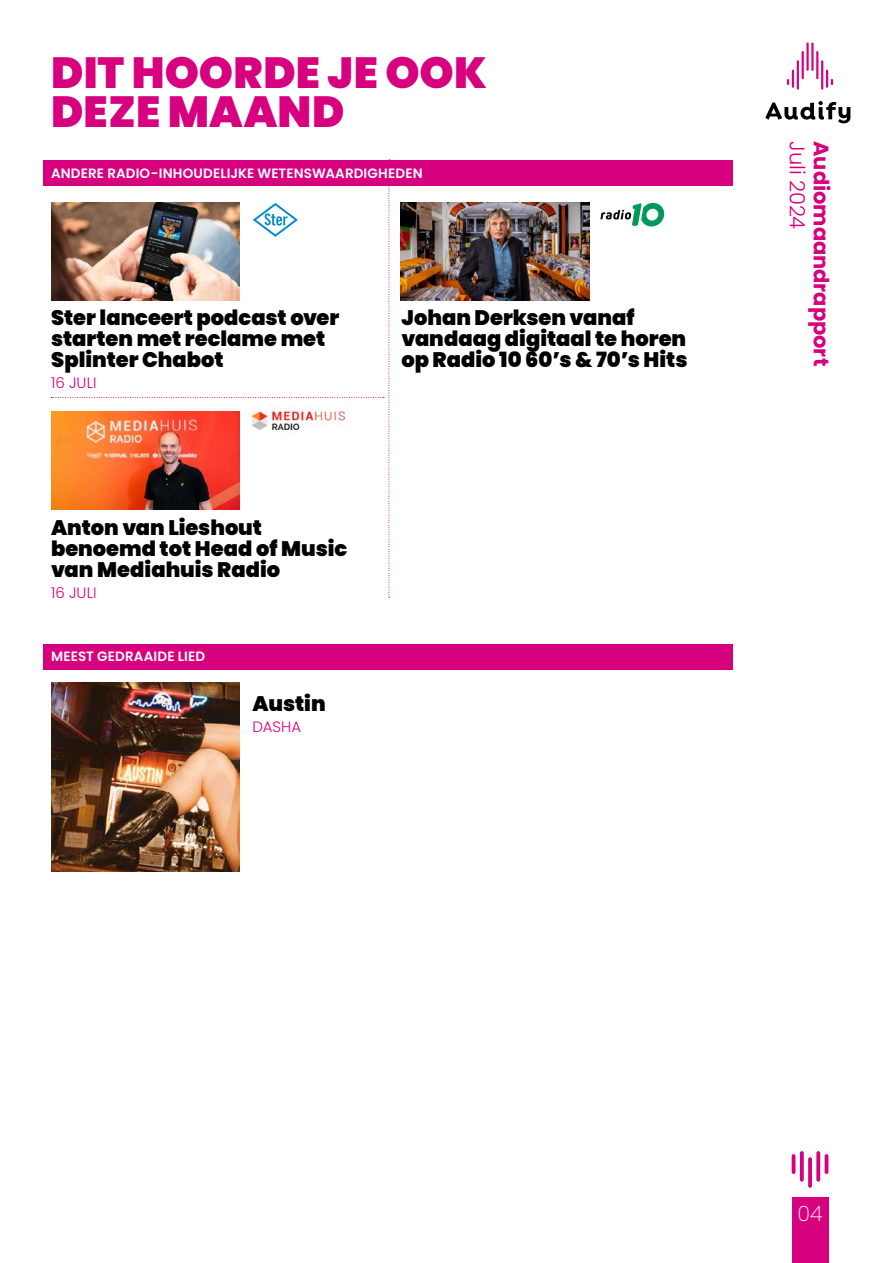
<style>
.page{position:relative;width:893px;height:1263px;background:#fff}
.page>*{position:absolute;margin:0;border:0;box-sizing:border-box;transform-origin:0 0}
.t1{font:900 43.5px/39px "Poppins";letter-spacing:.005em;color:#d7007e}
.t2{font:900 21px/21px "Poppins";color:#000}
.t3{font:700 21px "Poppins";color:#d7007e}
.t4{font:300 21px "Poppins";letter-spacing:-.01em;color:#d7007e}
.t5{font:200 21px "Poppins";color:#fff}
.t6{font:300 15px "Poppins";letter-spacing:.005em;color:#d7007e}
.t7{font:600 13.5px "Poppins";letter-spacing:.015em;color:#fff}
</style>
<div class="page">
<div style="left:792px;top:1197px;width:36px;height:66px;background:#d7007e"></div>
<hr style="left:792px;top:1154px;width:3px;height:20px;background:#d7007e;border-radius:2px">
<hr style="left:825px;top:1154px;width:3px;height:20px;background:#d7007e;border-radius:2px">
<svg style="left:800px;top:1151px;width:4px;height:30px"></svg>
<svg style="left:808px;top:1157px;width:4px;height:31px"></svg>
<svg style="left:816px;top:1151px;width:4px;height:30px"></svg>
<svg style="left:765px;top:101px;width:85px;height:22px"></svg>
<svg style="left:787px;top:70px;width:7px;height:18px"></svg>
<hr style="left:797px;top:60px;width:2px;height:30px;background:#d7007e">
<hr style="left:802px;top:51px;width:2px;height:28px;background:#d7007e">
<hr style="left:806px;top:43px;width:3px;height:28px;background:#d7007e">
<hr style="left:821px;top:60px;width:2px;height:30px;background:#d7007e">
<svg style="left:826px;top:70px;width:7px;height:18px"></svg>
<hr style="left:816px;top:51px;width:2px;height:28px;background:#d7007e">
<hr style="left:811px;top:43px;width:2px;height:28px;background:#d7007e">
<img style="left:400px;top:203px;width:189px;height:98px">
<img style="left:51px;top:682px;width:189px;height:189px">
<div style="left:44px;top:161px;width:689px;height:25px;background:#d7007e"></div>
<div style="left:44px;top:644px;width:689px;height:26px;background:#d7007e"></div>
<svg style="left:600px;top:203px;width:65px;height:23px"></svg>
<img style="left:51px;top:159px;width:339px;height:439px">
<h1 class="t1" style="left:51px;top:54px;width:438px">DIT HOORDE JE OOK<br>DEZE MAAND</h1>
<p class="t7" style="left:51px;top:165px;width:373px">ANDERE RADIO-INHOUDELIJKE WETENSWAARDIGHEDEN</p>
<p class="t2" style="left:51px;top:307px;width:290px">Ster lanceert podcast over starten met reclame met<br>Splinter Chabot</p>
<p class="t6" style="left:51px;top:374px;width:47px">16 JULI</p>
<p class="t2" style="left:51px;top:517px;width:298px">Anton van Lieshout benoemd tot Head of Music van Mediahuis Radio</p>
<p class="t6" style="left:51px;top:584px;width:47px">16 JULI</p>
<p class="t7" style="left:51px;top:648px;width:156px">MEEST GEDRAAIDE LIED</p>
<p class="t2" style="left:253px;top:693px;width:75px">Austin</p>
<p class="t6" style="left:253px;top:718px;width:50px">DASHA</p>
<p class="t2" style="left:401px;top:307px;width:288px">Johan Derksen vanaf vandaag digitaal te horen op Radio 10 60’s &amp; 70’s Hits</p>
<p class="t4" style="left:809px;top:141px;width:89px;rotate:90deg">Juli 2024</p>
<p class="t3" style="left:833px;top:141px;width:226px;rotate:90deg">Audiomaandrapport</p>
<p class="t5" style="left:797px;top:1201px;width:27px">04</p>
</div>
